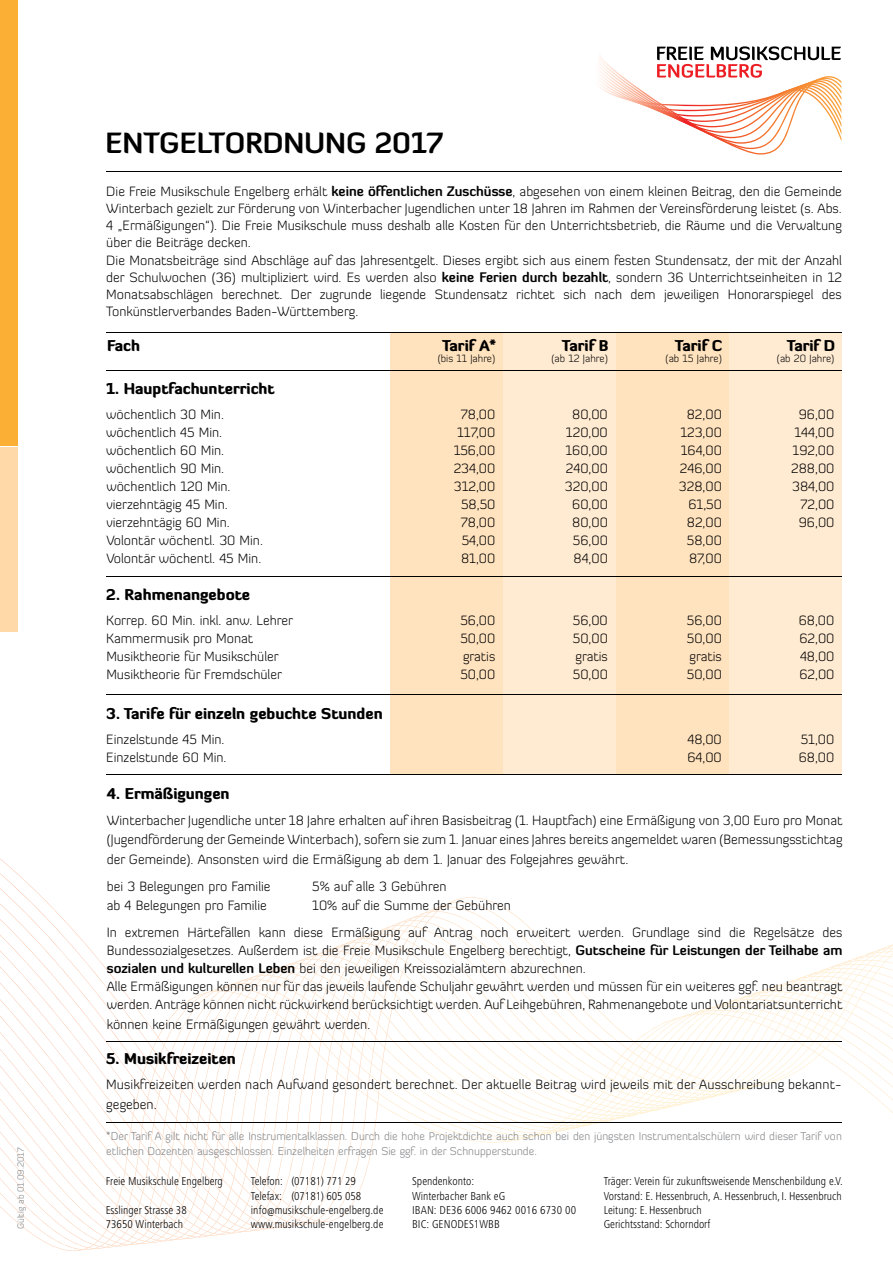
<style>
.page{position:relative;width:893px;height:1263px;background:#fff}
.page>*{position:absolute;margin:0;border:0;box-sizing:border-box;transform-origin:0 0}
.t1{font:700 28.5px "Diavlo";color:#000}
.t2{font:900 15px "Diavlo";color:#000}
.t3{font:300 13.5px/17.2px "Diavlo";color:#000}
.t4{font:300 condensed 11.85px/14.2px "Frutiger Next LT";color:#000}
.t5{font:300 11.25px/15px "Diavlo";color:#808285}
.t6{font:300 10.5px "Diavlo";color:#000}
.t7{font:300 9px "Diavlo";color:#808285}
.s1{font-weight:700}
</style>
<div class="page">
<svg style="left:283px;top:916px;width:237px;height:167px"></svg>
<svg style="left:0;top:897px;width:283px;height:315px"></svg>
<svg style="left:0;top:859px;width:42px;height:38px"></svg>
<div style="left:0;top:0;width:17px;height:447px;background:#fbaf34"></div>
<div style="left:0;top:447px;width:17px;height:184px;background:#ffdaa8"></div>
<svg style="left:0;top:446px;width:17px;height:1px"></svg>
<div style="left:730px;top:332px;width:112px;height:443px;background:#ffebd2"></div>
<div style="left:617px;top:332px;width:112px;height:443px;background:#ffe3bf"></div>
<div style="left:503px;top:332px;width:113px;height:443px;background:#ffebd2"></div>
<div style="left:390px;top:332px;width:113px;height:443px;background:#ffe3bf"></div>
<svg style="left:599px;top:46px;width:242px;height:109px"></svg>
<hr style="left:106px;top:171px;width:736px;height:1px;background:#000">
<hr style="left:106px;top:370px;width:736px;height:1px;background:#000">
<hr style="left:106px;top:332px;width:736px;height:1px;background:#000">
<hr style="left:106px;top:576px;width:736px;height:1px;background:#000">
<hr style="left:106px;top:694px;width:736px;height:1px;background:#000">
<hr style="left:106px;top:1041px;width:736px;height:1px;background:#000">
<hr style="left:106px;top:1122px;width:736px;height:1px;background:#000">
<hr style="left:106px;top:775px;width:736px;height:1px;background:#000">
<p class="t7" style="left:15px;top:1229px;width:83px;rotate:-90deg">Gültig ab 01.09.2017</p>
<h1 class="t1" style="left:105px;top:125px;width:339px">ENTGELTORDNUNG 2017</h1>
<p class="t3" style="left:106px;top:182px;width:737px">Die Freie Musikschule Engelberg erhält <span class="s1">keine öffentlichen Zuschüsse</span>, abgesehen von einem kleinen Beitrag, den die Gemeinde Winterbach gezielt zur Förderung von Winterbacher Jugendlichen unter 18 Jahren im Rahmen der Vereinsförderung leistet (s. Abs.<br>4 „Ermäßigungen“). Die Freie Musikschule muss deshalb alle Kosten für den Unterrichtsbetrieb, die Räume und die Verwaltung über die Beiträge decken.<br>Die Monatsbeiträge sind Abschläge auf das Jahresentgelt. Dieses ergibt sich aus einem festen Stundensatz, der mit der Anzahl der Schulwochen (36) multipliziert wird. Es werden also <span class="s1">keine Ferien durch bezahlt</span>, sondern 36 Unterrichtseinheiten in 12<br>Monatsabschlägen berechnet. Der zugrunde liegende Stundensatz richtet sich nach dem jeweiligen Honorarspiegel des Tonkünstlerverbandes Baden-Württemberg.</p>
<p class="t2" style="left:107px;top:335px;width:34px">Fach</p>
<p class="t2" style="left:442px;top:335px;width:56px">Tarif A*</p>
<p class="t2" style="left:562px;top:335px;width:48px">Tarif B</p>
<p class="t2" style="left:675px;top:335px;width:49px">Tarif C</p>
<p class="t2" style="left:787px;top:335px;width:50px">Tarif D</p>
<p class="t6" style="left:438px;top:352px;width:59px">(bis 11 Jahre)</p>
<p class="t6" style="left:551px;top:352px;width:58px">(ab 12 Jahre)</p>
<p class="t6" style="left:666px;top:352px;width:58px">(ab 15 Jahre)</p>
<p class="t6" style="left:777px;top:352px;width:59px">(ab 20 Jahre)</p>
<p class="t2" style="left:106px;top:378px;width:170px">1. Hauptfachunterricht</p>
<p class="t3" style="left:106px;top:406px;width:119px">wöchentlich 30 Min.</p>
<p class="t3" style="left:461px;top:406px;width:36px">78,00</p>
<p class="t3" style="left:572px;top:406px;width:37px">80,00</p>
<p class="t3" style="left:687px;top:406px;width:37px">82,00</p>
<p class="t3" style="left:799px;top:406px;width:37px">96,00</p>
<p class="t3" style="left:106px;top:424px;width:117px">wöchentlich 45 Min.</p>
<p class="t3" style="left:457px;top:424px;width:40px">117,00</p>
<p class="t3" style="left:566px;top:424px;width:43px">120,00</p>
<p class="t3" style="left:680px;top:424px;width:43px">123,00</p>
<p class="t3" style="left:794px;top:424px;width:41px">144,00</p>
<p class="t3" style="left:106px;top:442px;width:119px">wöchentlich 60 Min.</p>
<p class="t3" style="left:454px;top:442px;width:43px">156,00</p>
<p class="t3" style="left:565px;top:442px;width:44px">160,00</p>
<p class="t3" style="left:681px;top:442px;width:43px">164,00</p>
<p class="t3" style="left:793px;top:442px;width:43px">192,00</p>
<p class="t3" style="left:106px;top:460px;width:119px">wöchentlich 90 Min.</p>
<p class="t3" style="left:454px;top:460px;width:43px">234,00</p>
<p class="t3" style="left:566px;top:460px;width:43px">240,00</p>
<p class="t3" style="left:680px;top:460px;width:43px">246,00</p>
<p class="t3" style="left:791px;top:460px;width:45px">288,00</p>
<p class="t3" style="left:106px;top:478px;width:126px">wöchentlich 120 Min.</p>
<p class="t3" style="left:454px;top:478px;width:43px">312,00</p>
<p class="t3" style="left:565px;top:478px;width:44px">320,00</p>
<p class="t3" style="left:679px;top:478px;width:44px">328,00</p>
<p class="t3" style="left:792px;top:478px;width:44px">384,00</p>
<p class="t3" style="left:106px;top:496px;width:123px">vierzehntägig 45 Min.</p>
<p class="t3" style="left:461px;top:496px;width:36px">58,50</p>
<p class="t3" style="left:572px;top:496px;width:37px">60,00</p>
<p class="t3" style="left:688px;top:496px;width:35px">61,50</p>
<p class="t3" style="left:800px;top:496px;width:35px">72,00</p>
<p class="t3" style="left:106px;top:514px;width:125px">vierzehntägig 60 Min.</p>
<p class="t3" style="left:461px;top:514px;width:36px">78,00</p>
<p class="t3" style="left:572px;top:514px;width:37px">80,00</p>
<p class="t3" style="left:687px;top:514px;width:37px">82,00</p>
<p class="t3" style="left:799px;top:514px;width:37px">96,00</p>
<p class="t3" style="left:106px;top:532px;width:158px">Volontär wöchentl. 30 Min.</p>
<p class="t3" style="left:462px;top:532px;width:35px">54,00</p>
<p class="t3" style="left:573px;top:532px;width:36px">56,00</p>
<p class="t3" style="left:687px;top:532px;width:36px">58,00</p>
<p class="t3" style="left:106px;top:550px;width:156px">Volontär wöchentl. 45 Min.</p>
<p class="t3" style="left:461px;top:550px;width:36px">81,00</p>
<p class="t3" style="left:573px;top:550px;width:36px">84,00</p>
<p class="t3" style="left:689px;top:550px;width:34px">87,00</p>
<p class="t2" style="left:106px;top:585px;width:145px">2. Rahmenangebote</p>
<p class="t3" style="left:106px;top:612px;width:188px">Korrep. 60 Min. inkl. anw. Lehrer</p>
<p class="t3" style="left:460px;top:612px;width:36px">56,00</p>
<p class="t3" style="left:573px;top:612px;width:36px">56,00</p>
<p class="t3" style="left:687px;top:612px;width:36px">56,00</p>
<p class="t3" style="left:799px;top:612px;width:37px">68,00</p>
<p class="t3" style="left:106px;top:630px;width:148px">Kammermusik pro Monat</p>
<p class="t3" style="left:460px;top:630px;width:36px">50,00</p>
<p class="t3" style="left:573px;top:630px;width:36px">50,00</p>
<p class="t3" style="left:687px;top:630px;width:36px">50,00</p>
<p class="t3" style="left:799px;top:630px;width:37px">62,00</p>
<p class="t3" style="left:106px;top:648px;width:174px">Musiktheorie für Musikschüler</p>
<p class="t3" style="left:463px;top:648px;width:34px">gratis</p>
<p class="t3" style="left:576px;top:648px;width:34px">gratis</p>
<p class="t3" style="left:690px;top:648px;width:34px">gratis</p>
<p class="t3" style="left:800px;top:648px;width:36px">48,00</p>
<p class="t3" style="left:106px;top:666px;width:177px">Musiktheorie für Fremdschüler</p>
<p class="t3" style="left:460px;top:666px;width:36px">50,00</p>
<p class="t3" style="left:573px;top:666px;width:36px">50,00</p>
<p class="t3" style="left:687px;top:666px;width:36px">50,00</p>
<p class="t3" style="left:799px;top:666px;width:37px">62,00</p>
<p class="t2" style="left:106px;top:703px;width:278px">3. Tarife für einzeln gebuchte Stunden</p>
<p class="t3" style="left:106px;top:731px;width:120px">Einzelstunde 45 Min.</p>
<p class="t3" style="left:687px;top:731px;width:36px">48,00</p>
<p class="t3" style="left:801px;top:731px;width:35px">51,00</p>
<p class="t3" style="left:106px;top:749px;width:122px">Einzelstunde 60 Min.</p>
<p class="t3" style="left:687px;top:749px;width:36px">64,00</p>
<p class="t3" style="left:799px;top:749px;width:37px">68,00</p>
<p class="t2" style="left:107px;top:784px;width:124px">4. Ermäßigungen</p>
<p class="t3" style="left:107px;top:810px;width:737px;line-height:19.5px;text-align:justify">Winterbacher Jugendliche unter 18 Jahre erhalten auf ihren Basisbeitrag (1. Hauptfach) eine Ermäßigung von 3,00 Euro pro Monat (Jugendförderung der Gemeinde Winterbach), sofern sie zum 1. Januar eines Jahres bereits angemeldet waren (Bemessungsstichtag der Gemeinde). Ansonsten wird die Ermäßigung ab dem 1. Januar des Folgejahres gewährt.</p>
<p class="t3" style="left:107px;top:877px;width:165px">bei 3 Belegungen pro Familie</p>
<p class="t3" style="left:312px;top:877px;width:136px">5% auf alle 3 Gebühren</p>
<p class="t3" style="left:107px;top:897px;width:162px">ab 4 Belegungen pro Familie</p>
<p class="t3" style="left:107px;top:892px;width:737px;line-height:27px;text-indent:205px">10% auf die Summe der Gebühren<br>In extremen Härtefällen kann diese Ermäßigung auf Antrag noch erweitert werden. Grundlage sind die Regelsätze des</p>
<p class="t3" style="left:107px;top:941px;width:737px;line-height:18px">Bundessozialgesetzes. Außerdem ist die Freie Musikschule Engelberg berechtigt, <span class="s1">Gutscheine für Leistungen der Teilhabe am sozialen und kulturellen Leben</span> bei den jeweiligen Kreissozialämtern abzurechnen.<br>Alle Ermäßigungen können nur für das jeweils laufende Schuljahr gewährt werden und müssen für ein weiteres ggf. neu beantragt werden. Anträge können nicht rückwirkend berücksichtigt werden. Auf Leihgebühren, Rahmenangebote und Volontariatsunterricht</p>
<p class="t3" style="left:107px;top:1015px;width:265px">können keine Ermäßigungen gewährt werden.</p>
<p class="t2" style="left:106px;top:1048px;width:131px">5. Musikfreizeiten</p>
<p class="t3" style="left:106px;top:1074px;width:737px;line-height:19.5px">Musikfreizeiten werden nach Aufwand gesondert berechnet. Der aktuelle Beitrag wird jeweils mit der Ausschreibung bekannt&shy;gegeben.</p>
<p class="t5" style="left:106px;top:1129px;width:737px">*Der Tarif A gilt nicht für alle Instrumentalklassen. Durch die hohe Projektdichte auch schon bei den jüngsten Instrumentalschülern wird dieser Tarif von etlichen Dozenten ausgeschlossen. Einzelheiten erfragen Sie ggf. in der Schnupperstunde.</p>
<p class="t4" style="left:106px;top:1174px;width:119px">Freie Musikschule Engelberg</p>
<p class="t4" style="left:106px;top:1203px;width:83px">Esslinger Strasse 38<br>73650 Winterbach</p>
<p class="t4" style="left:251px;top:1174px;width:134px">Telefon: (07181) 771 29<br>Telefax: (07181) 605 058 info@musikschule-engelberg.de www.musikschule-engelberg.de</p>
<p class="t4" style="left:412px;top:1174px;width:165px">Spendenkonto:<br>Winterbacher Bank eG<br>IBAN: DE36 6006 9462 0016 6730 00<br>BIC: GENODES1WBB</p>
<p class="t4" style="left:604px;top:1174px;width:241px">Träger: Verein für zukunftsweisende Menschenbildung e.V.<br>Vorstand: E. Hessenbruch, A. Hessenbruch, I. Hessenbruch Leitung: E. Hessenbruch<br>Gerichtsstand: Schorndorf</p>
</div>
